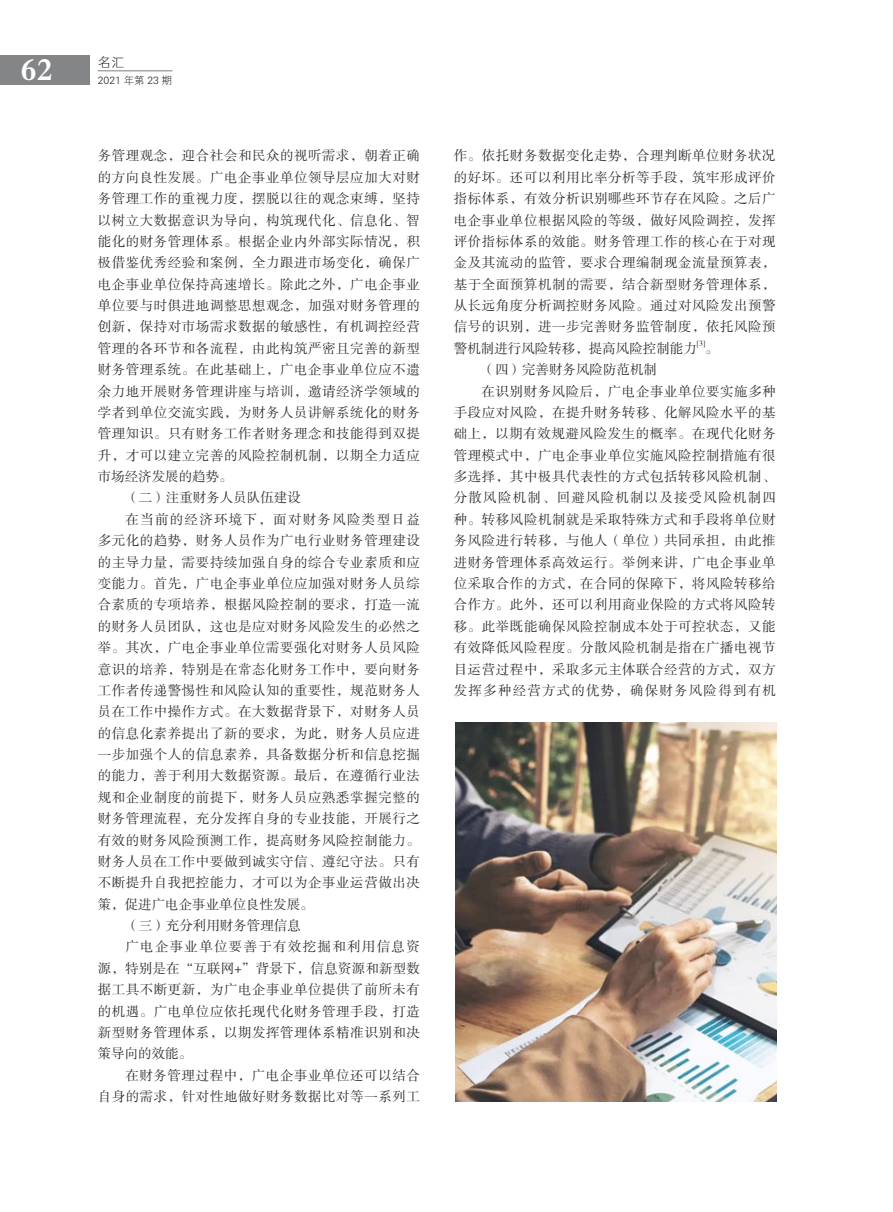
<style>
.page{position:relative;width:893px;height:1212px;background:#fff}
.page>*{position:absolute;margin:0;border:0;box-sizing:border-box;transform-origin:0 0}
.t1{font:33px "FZDBSK GBK1 0";color:#fff}
.t2{font:13.5px/21.3px "FZSSK GBK1 0";letter-spacing:.04em;color:#2b292a;text-align:justify}
.t3{font:13.5px "FZSSK GBK1 0";color:#2b292a}
.t4{font:13.5px "FZSSK GBK1 0";letter-spacing:.09em;color:#2b292a}
.t5{font:13.5px "FZSSK GBK1 0";letter-spacing:.095em;color:#2b292a}
.t6{font:13.5px "FZSSK GBK1 0";letter-spacing:.015em;color:#2b292a}
.t7{font:13.5px "FZXH1 JW GB1 0";color:#2b292a}
.t8{font:10.5px "FZXH1 JW GB1 0";color:#2b292a}
.t9{font:7.8px "FZSSK GBK1 0";color:#2b292a}
</style>
<div class="page">
<div style="left:0;top:55px;width:90px;height:30px;background:#838587"></div>
<hr style="left:98px;top:70px;width:74px;height:1px;background:#838587">
<img style="left:455px;top:723px;width:321px;height:379px">
<h1 class="t1" style="left:20px;top:50px;width:34px">62</h1>
<p class="t7" style="left:98px;top:55px;width:28px">名汇</p>
<p class="t8" style="left:98px;top:74px;width:76px">2021 年第 23 期</p>
<p class="t2" style="left:98px;top:146px;width:324px">务管理观念，迎合社会和民众的视听需求，朝着正确</p>
<p class="t2" style="left:98px;top:167px;width:324px">的方向良性发展。广电企事业单位领导层应加大对财</p>
<p class="t2" style="left:98px;top:189px;width:324px">务管理工作的重视力度，摆脱以往的观念束缚，坚持</p>
<p class="t2" style="left:98px;top:210px;width:324px">以树立大数据意识为导向，构筑现代化、信息化、智</p>
<p class="t2" style="left:98px;top:231px;width:324px">能化的财务管理体系。根据企业内外部实际情况，积</p>
<p class="t2" style="left:98px;top:253px;width:324px">极借鉴优秀经验和案例，全力跟进市场变化，确保广</p>
<p class="t2" style="left:98px;top:274px;width:324px">电企事业单位保持高速增长。除此之外，广电企事业</p>
<p class="t2" style="left:98px;top:295px;width:324px">单位要与时俱进地调整思想观念，加强对财务管理的</p>
<p class="t2" style="left:98px;top:317px;width:324px">创新，保持对市场需求数据的敏感性，有机调控经营</p>
<p class="t2" style="left:98px;top:338px;width:324px">管理的各环节和各流程，由此构筑严密且完善的新型</p>
<p class="t2" style="left:98px;top:360px;width:324px">财务管理系统。在此基础上，广电企事业单位应不遗</p>
<p class="t2" style="left:98px;top:381px;width:324px">余力地开展财务管理讲座与培训，邀请经济学领域的</p>
<p class="t2" style="left:98px;top:402px;width:324px">学者到单位交流实践，为财务人员讲解系统化的财务</p>
<p class="t2" style="left:98px;top:424px;width:324px">管理知识。只有财务工作者财务理念和技能得到双提</p>
<p class="t2" style="left:98px;top:445px;width:324px">升，才可以建立完善的风险控制机制，以期全力适应</p>
<p class="t3" style="left:98px;top:469px;width:136px">市场经济发展的趋势。</p>
<p class="t3" style="left:125px;top:491px;width:177px">（二）注重财务人员队伍建设</p>
<p class="t5" style="left:125px;top:512px;width:296px">在当前的经济环境下，面对财务风险类型日益</p>
<p class="t2" style="left:98px;top:531px;width:324px">多元化的趋势，财务人员作为广电行业财务管理建设</p>
<p class="t2" style="left:98px;top:552px;width:324px">的主导力量，需要持续加强自身的综合专业素质和应</p>
<p class="t2" style="left:98px;top:573px;width:324px">变能力。首先，广电企事业单位应加强对财务人员综</p>
<p class="t2" style="left:98px;top:595px;width:324px">合素质的专项培养，根据风险控制的要求，打造一流</p>
<p class="t2" style="left:98px;top:616px;width:324px">的财务人员团队，这也是应对财务风险发生的必然之</p>
<p class="t2" style="left:98px;top:637px;width:324px">举。其次，广电企事业单位需要强化对财务人员风险</p>
<p class="t2" style="left:98px;top:659px;width:324px">意识的培养，特别是在常态化财务工作中，要向财务</p>
<p class="t2" style="left:98px;top:680px;width:324px">工作者传递警惕性和风险认知的重要性，规范财务人</p>
<p class="t2" style="left:98px;top:702px;width:324px">员在工作中操作方式。在大数据背景下，对财务人员</p>
<p class="t2" style="left:98px;top:723px;width:324px">的信息化素养提出了新的要求，为此，财务人员应进</p>
<p class="t2" style="left:98px;top:744px;width:324px">一步加强个人的信息素养，具备数据分析和信息挖掘</p>
<p class="t2" style="left:98px;top:766px;width:324px">的能力，善于利用大数据资源。最后，在遵循行业法</p>
<p class="t2" style="left:98px;top:787px;width:324px">规和企业制度的前提下，财务人员应熟悉掌握完整的</p>
<p class="t2" style="left:98px;top:808px;width:324px">财务管理流程，充分发挥自身的专业技能，开展行之</p>
<p class="t2" style="left:98px;top:830px;width:324px">有效的财务风险预测工作，提高财务风险控制能力。</p>
<p class="t2" style="left:98px;top:851px;width:324px">财务人员在工作中要做到诚实守信、遵纪守法。只有</p>
<p class="t2" style="left:98px;top:873px;width:324px">不断提升自我把控能力，才可以为企事业运营做出决</p>
<p class="t3" style="left:98px;top:897px;width:217px">策，促进广电企事业单位良性发展。</p>
<p class="t3" style="left:125px;top:918px;width:177px">（三）充分利用财务管理信息</p>
<p class="t5" style="left:125px;top:940px;width:296px">广电企事业单位要善于有效挖掘和利用信息资</p>
<p class="t6" style="left:98px;top:961px;width:324px">源，特别是在“互联网+”背景下，信息资源和新型数</p>
<p class="t2" style="left:98px;top:979px;width:324px">据工具不断更新，为广电企事业单位提供了前所未有</p>
<p class="t2" style="left:98px;top:1001px;width:324px">的机遇。广电单位应依托现代化财务管理手段，打造</p>
<p class="t2" style="left:98px;top:1022px;width:324px">新型财务管理体系，以期发挥管理体系精准识别和决</p>
<p class="t2" style="left:98px;top:1044px;width:96px">策导向的效能。</p>
<p class="t2" style="left:125px;top:1065px;width:296px">在财务管理过程中，广电企事业单位还可以结合</p>
<p class="t2" style="left:98px;top:1086px;width:324px">自身的需求，针对性地做好财务数据比对等一系列工</p>
<p class="t2" style="left:454px;top:146px;width:323px">作。依托财务数据变化走势，合理判断单位财务状况的好坏。还可以利用比率分析等手段，筑牢形成评价指标体系，有效分析识别哪些环节存在风险。之后广电企事业单位根据风险的等级，做好风险调控，发挥评价指标体系的效能。财务管理工作的核心在于对现金及其流动的监管，要求合理编制现金流量预算表，基于全面预算机制的需要，结合新型财务管理体系，从长远角度分析调控财务风险。通过对风险发出预警信号的识别，进一步完善财务监管制度，依托风险预警机制进行风险转移，提高风险控制能力</p>
<p class="t9" style="left:697px;top:340px;width:10px">[3]</p>
<p class="t2" style="left:705px;top:338px;width:15px">。</p>
<p class="t3" style="left:482px;top:363px;width:177px">（四）完善财务风险防范机制</p>
<p class="t2" style="left:482px;top:381px;width:296px">在识别财务风险后，广电企事业单位要实施多种</p>
<p class="t2" style="left:454px;top:402px;width:323px">手段应对风险，在提升财务转移、化解风险水平的基</p>
<p class="t2" style="left:454px;top:424px;width:323px">础上，以期有效规避风险发生的概率。在现代化财务</p>
<p class="t2" style="left:454px;top:445px;width:323px">管理模式中，广电企事业单位实施风险控制措施有很</p>
<p class="t2" style="left:454px;top:466px;width:323px">多选择，其中极具代表性的方式包括转移风险机制、</p>
<p class="t4" style="left:454px;top:491px;width:323px">分散风险机制、回避风险机制以及接受风险机制四</p>
<p class="t2" style="left:454px;top:509px;width:323px">种。转移风险机制就是采取特殊方式和手段将单位财</p>
<p class="t2" style="left:454px;top:531px;width:323px">务风险进行转移，与他人（单位）共同承担，由此推</p>
<p class="t2" style="left:454px;top:552px;width:323px">进财务管理体系高效运行。举例来讲，广电企事业单</p>
<p class="t2" style="left:454px;top:573px;width:323px">位采取合作的方式，在合同的保障下，将风险转移给</p>
<p class="t2" style="left:454px;top:595px;width:323px">合作方。此外，还可以利用商业保险的方式将风险转</p>
<p class="t2" style="left:454px;top:616px;width:323px">移。此举既能确保风险控制成本处于可控状态，又能</p>
<p class="t2" style="left:454px;top:637px;width:323px">有效降低风险程度。分散风险机制是指在广播电视节</p>
<p class="t2" style="left:454px;top:659px;width:323px">目运营过程中，采取多元主体联合经营的方式，双方</p>
<p class="t4" style="left:454px;top:683px;width:323px">发挥多种经营方式的优势，确保财务风险得到有机</p>
</div>
